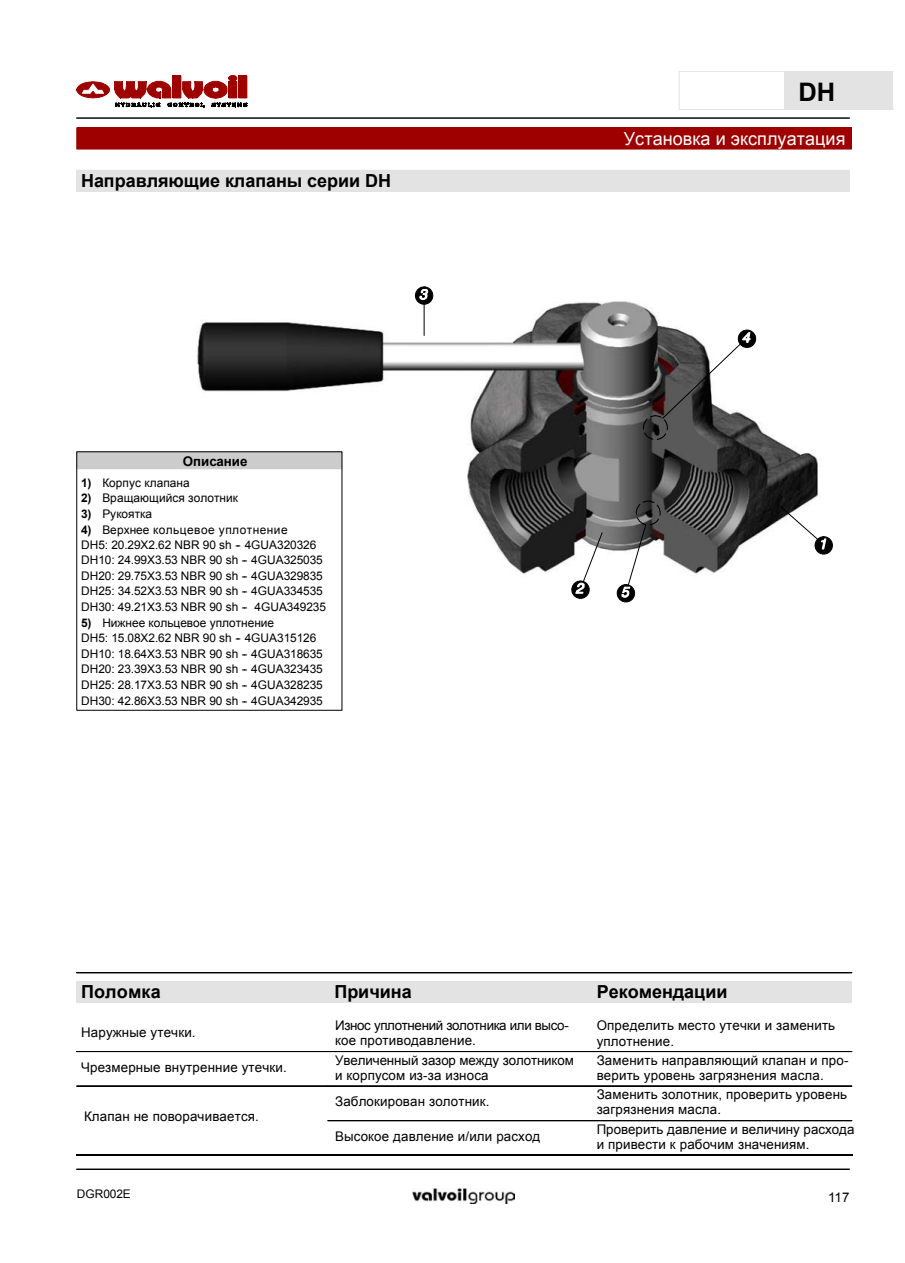
<style>
.page{position:relative;width:905px;height:1263px;background:#fff}
.page>*{position:absolute;margin:0;border:0;box-sizing:border-box;transform-origin:0 0}
.t1{font:700 25.5px "Arial";color:#000}
.t2{font:700 18px "Arial";color:#000}
.t3{font:18px "Arial";letter-spacing:.005em;color:#fff}
.t4{font:13.35px/15.1px "Arial";letter-spacing:.01em;color:#000}
.t5{font:13.35px/15.1px "Arial";letter-spacing:-.025em;color:#000}
.t6{font:700 13.35px "Arial";letter-spacing:-.005em;color:#000}
.t7{font:11.85px/15.6px "Arial";color:#000}
.s1{font-weight:700}
</style>
<div class="page">
<hr style="left:77px;top:117px;width:772px;height:2px;background:#000">
<div style="left:784px;top:71px;width:108px;height:38px;background:#e3e3e3"></div>
<hr style="left:679px;top:71px;width:213px;height:1px;background:#e3e3e3">
<hr style="left:678px;top:71px;width:1px;height:38px;background:#e3e3e3">
<hr style="left:679px;top:109px;width:213px;height:1px;background:#e3e3e3">
<svg style="left:76px;top:75px;width:171px;height:32px"></svg>
<hr style="left:77px;top:1169px;width:772px;height:1px;background:#000">
<img style="left:412px;top:1189px;width:102px;height:14px">
<hr style="left:77px;top:972px;width:774px;height:1px;background:#000">
<div style="left:77px;top:981px;width:251px;height:22px;background:#e3e3e3"></div>
<div style="left:328px;top:981px;width:262px;height:22px;background:#e3e3e3"></div>
<div style="left:589px;top:981px;width:262px;height:22px;background:#e3e3e3"></div>
<hr style="left:77px;top:1051px;width:251px;height:1px;background:#000">
<hr style="left:328px;top:1051px;width:261px;height:1px;background:#000">
<hr style="left:589px;top:1051px;width:262px;height:1px;background:#000">
<hr style="left:77px;top:1086px;width:251px;height:1px;background:#000">
<hr style="left:328px;top:1086px;width:261px;height:1px;background:#000">
<hr style="left:589px;top:1086px;width:262px;height:1px;background:#000">
<hr style="left:328px;top:1120px;width:261px;height:1px;background:#000">
<hr style="left:589px;top:1120px;width:262px;height:1px;background:#000">
<hr style="left:77px;top:1155px;width:251px;height:1px;background:#bfbfbf">
<hr style="left:328px;top:1155px;width:262px;height:1px;background:#bfbfbf">
<hr style="left:589px;top:1155px;width:263px;height:1px;background:#bfbfbf">
<img style="left:197px;top:295px;width:621px;height:279px">
<div style="left:77px;top:128px;width:774px;height:21px;background:#9e0000"></div>
<svg style="left:779px;top:506px;width:53px;height:48px"></svg>
<svg style="left:662px;top:330px;width:93px;height:89px"></svg>
<hr style="left:423px;top:295px;width:1px;height:41px;background:#000">
<svg style="left:415px;top:287px;width:18px;height:18px"></svg>
<svg style="left:76px;top:415px;width:591px;height:296px"></svg>
<svg style="left:616px;top:501px;width:44px;height:101px"></svg>
<div style="left:77px;top:170px;width:772px;height:22px;background:#e3e3e3"></div>
<h1 class="t1" style="left:798px;top:75px;width:38px">DH</h1>
<h2 class="t2" style="left:81px;top:169px;width:311px">Направляющие клапаны серии DH</h2>
<p class="t6" style="left:183px;top:452px;width:66px">Описание</p>
<p class="t7" style="left:81px;top:475px;width:110px"><span class="s1">1)</span> Корпус клапана</p>
<p class="t7" style="left:81px;top:490px;width:158px"><span class="s1">2)</span> Вращающийся золотник</p>
<p class="t7" style="left:81px;top:506px;width:72px"><span class="s1">3)</span> Рукоятка</p>
<p class="t7" style="left:81px;top:522px;width:246px"><span class="s1">4)</span> Верхнее кольцевое уплотнение<br>DH5: 20.29X2.62 NBR 90 sh -- 4GUA320326<br>DH10: 24.99X3.53 NBR 90 sh -- 4GUA325035<br>DH20: 29.75X3.53 NBR 90 sh -- 4GUA329835<br>DH25: 34.52X3.53 NBR 90 sh -- 4GUA334535<br>DH30: 49.21X3.53 NBR 90 sh -- 4GUA349235</p>
<p class="t7" style="left:81px;top:615px;width:243px"><span class="s1">5)</span> Нижнее кольцевое уплотнение<br>DH5: 15.08X2.62 NBR 90 sh -- 4GUA315126<br>DH10: 18.64X3.53 NBR 90 sh -- 4GUA318635<br>DH20: 23.39X3.53 NBR 90 sh -- 4GUA323435<br>DH25: 28.17X3.53 NBR 90 sh -- 4GUA328235<br>DH30: 42.86X3.53 NBR 90 sh -- 4GUA342935</p>
<h2 class="t3" style="left:623px;top:127px;width:223px">Установка и эксплуатация</h2>
<h2 class="t2" style="left:81px;top:980px;width:81px">Поломка</h2>
<h2 class="t2" style="left:334px;top:980px;width:79px">Причина</h2>
<h2 class="t2" style="left:596px;top:980px;width:132px">Рекомендации</h2>
<p class="t4" style="left:81px;top:1025px;width:116px">Наружные утечки.</p>
<p class="t5" style="left:335px;top:1018px;width:235px">Износ уплотнений золотника или высо&shy;кое противодавление.</p>
<p class="t4" style="left:596px;top:1017px;width:240px;line-height:16px">Определить место утечки и заменить уплотнение.</p>
<p class="t4" style="left:81px;top:1060px;width:207px">Чрезмерные внутренние утечки.</p>
<p class="t4" style="left:335px;top:1052px;width:240px">Увеличенный зазор между золотником и корпусом из-за износа</p>
<p class="t4" style="left:596px;top:1052px;width:253px">Заменить направляющий клапан и про&shy;верить уровень загрязнения масла.</p>
<p class="t4" style="left:335px;top:1094px;width:156px">Заблокирован золотник.</p>
<p class="t4" style="left:596px;top:1087px;width:252px">Заменить золотник, проверить уровень загрязнения масла.</p>
<p class="t4" style="left:335px;top:1129px;width:207px">Высокое давление и/или расход</p>
<p class="t4" style="left:596px;top:1122px;width:259px">Проверить давление и величину расхода и привести к рабочим значениям.</p>
<p class="t4" style="left:84px;top:1109px;width:176px">Клапан не поворачивается.</p>
<p class="t7" style="left:77px;top:1187px;width:56px">DGR002E</p>
<p class="t4" style="left:827px;top:1190px;width:23px">117</p>
</div>
